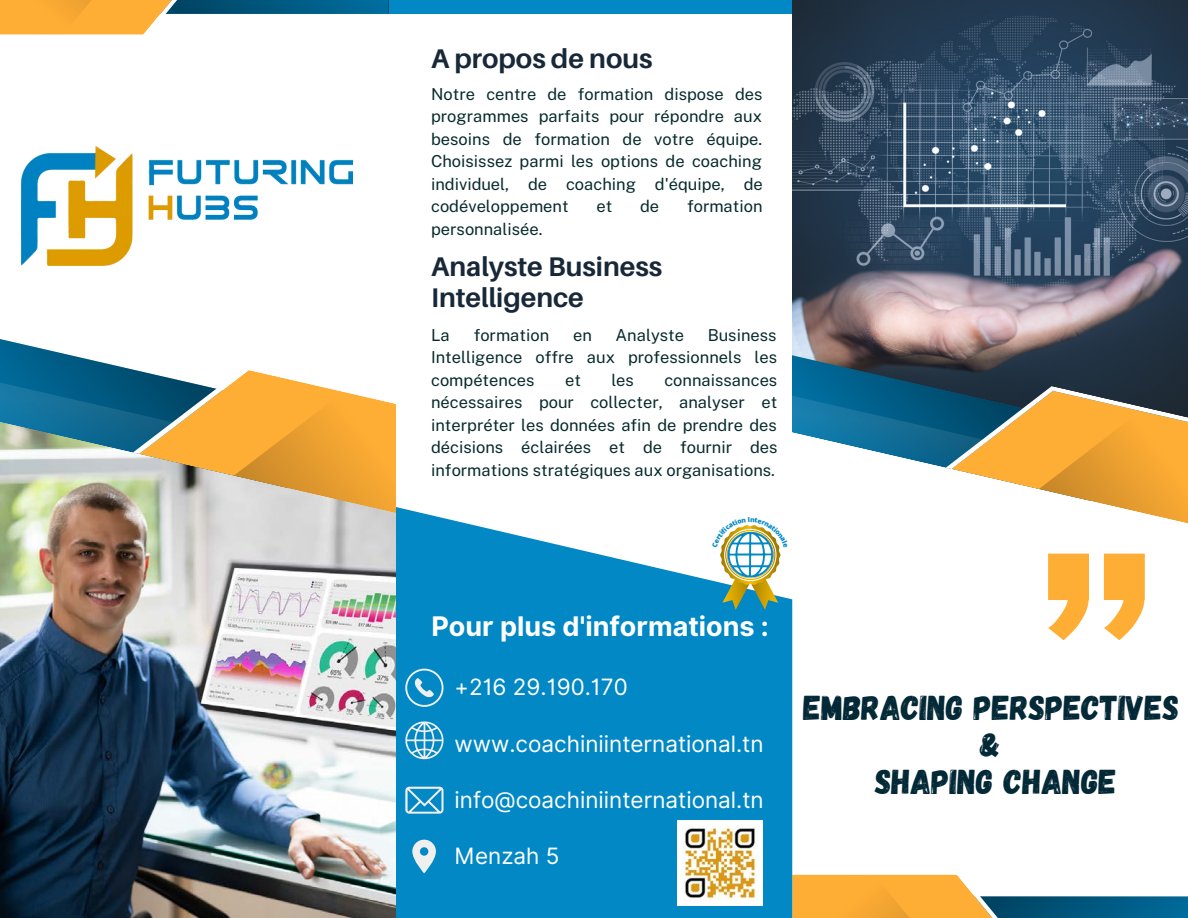
<style>
.page{position:relative;width:1188px;height:918px;background:#fff}
.page>*{position:absolute;margin:0;border:0;box-sizing:border-box;transform-origin:0 0}
.t1{font:34.5px "Gagalin";color:#032836}
.t2{font:700 27px/31.5px "Aileron";color:#182838}
.t3{font:700 27px "Inter";color:#fff}
.t4{font:22.5px "Inter";color:#fff}
.t5{font:16.5px/22.5px "Public Sans";color:#072a2b;text-align:justify}
</style>
<div class="page">
<img style="left:792px;top:0;width:396px;height:367px">
<img style="left:0;top:517px;width:396px;height:401px">
<svg style="left:792px;top:353px;width:315px;height:14px;background:#3d434b"></svg>
<svg style="left:792px;top:870px;width:396px;height:48px"></svg>
<svg style="left:0;top:339px;width:133px;height:31px"></svg>
<img style="left:0;top:370px;width:133px;height:147px">
<svg style="left:133px;top:369px;width:263px;height:148px;background:#d7b272"></svg>
<div style="left:161px;top:0;width:631px;height:14px;background:#0188c5"></div>
<svg style="left:0;top:0;width:389px;height:35px"></svg>
<svg style="left:396px;top:507px;width:396px;height:411px;background:#1691c9"></svg>
<svg style="left:405px;top:669px;width:39px;height:38px"></svg>
<svg style="left:405px;top:721px;width:39px;height:40px;background:#4ea9d2"></svg>
<svg style="left:405px;top:787px;width:39px;height:27px"></svg>
<svg style="left:412px;top:840px;width:24px;height:33px"></svg>
<img style="left:677px;top:820px;width:86px;height:86px">
<img style="left:22px;top:147px;width:330px;height:118px">
<svg style="left:712px;top:367px;width:476px;height:273px"></svg>
<p class="t2" style="left:431px;top:43px;width:223px">A propos de nous</p>
<p class="t5" style="left:431px;top:83px;width:333px">Notre centre de formation dispose des programmes parfaits pour répondre aux besoins de formation de votre équipe.<br>Choisissez parmi les options de coaching individuel, de coaching d'équipe, de codéveloppement</p>
<p class="t5" style="left:596px;top:195px;width:17px">et</p>
<p class="t5" style="left:640px;top:195px;width:21px">de</p>
<p class="t5" style="left:687px;top:195px;width:77px">formation</p>
<p class="t5" style="left:431px;top:218px;width:113px">personnalisée.</p>
<p class="t2" style="left:431px;top:250px;width:233px">Analyste Business<br>Intelligence</p>
<p class="t5" style="left:431px;top:323px;width:20px">La</p>
<p class="t5" style="left:474px;top:323px;width:77px">formation</p>
<p class="t5" style="left:573px;top:323px;width:20px">en</p>
<p class="t5" style="left:616px;top:323px;width:70px">Analyste</p>
<p class="t5" style="left:431px;top:323px;width:348px;text-indent:277px">Business Intelligence offre aux professionnels les compétences</p>
<p class="t5" style="left:565px;top:368px;width:17px">et</p>
<p class="t5" style="left:611px;top:368px;width:24px">les</p>
<p class="t5" style="left:431px;top:368px;width:348px;text-indent:233px">connaissances nécessaires pour collecter, analyser et interpréter les données afin de prendre des décisions éclairées et de fournir des informations stratégiques aux organisations.</p>
<p class="t3" style="left:431px;top:610px;width:339px">Pour plus d'informations :</p>
<p class="t4" style="left:455px;top:674px;width:175px">+216 29.190.170</p>
<p class="t4" style="left:455px;top:730px;width:311px">www.coachiniinternational.tn</p>
<p class="t4" style="left:455px;top:786px;width:311px">info@coachiniinternational.tn</p>
<p class="t4" style="left:455px;top:843px;width:106px">Menzah 5</p>
<p class="t1" style="left:804px;top:685px;width:377px">EMBRACING PERSPECTIVES</p>
<p class="t1" style="left:980px;top:722px;width:22px">&amp;</p>
<p class="t1" style="left:875px;top:759px;width:243px">SHAPING CHANGE</p>
</div>
